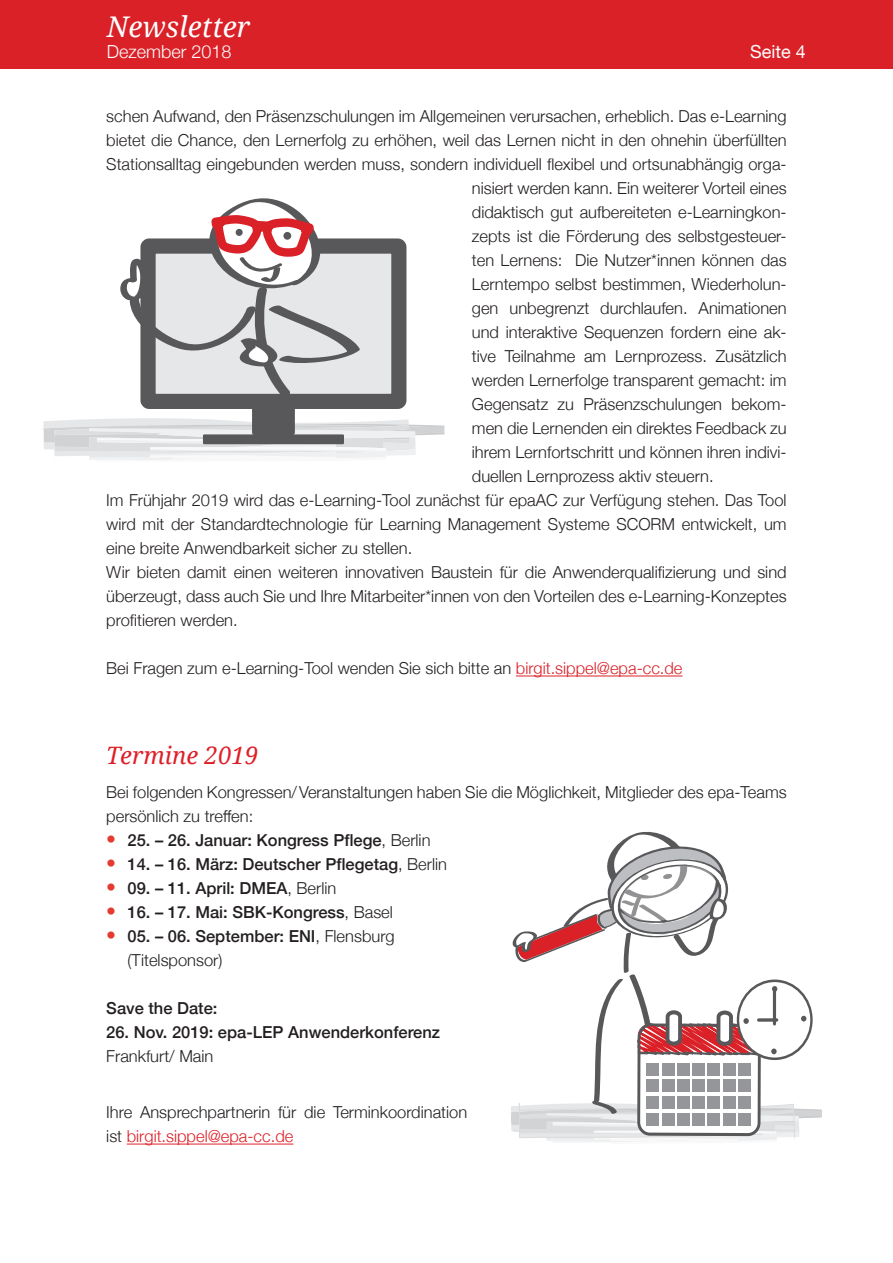
<style>
.page{position:relative;width:893px;height:1263px;background:#fff}
.page>*{position:absolute;margin:0;border:0;box-sizing:border-box;transform-origin:0 0}
.t1{font:italic 28.5px "Droid Serif";color:#fff}
.Überschrift{font:italic 24px "Droid Serif";color:#de2028}
.t2{font:300 18px "Helvetica Neue";color:#fff}
.t3{font:18px "Helvetica Neue";color:#fff}
.Standardtext{font:300 16.5px/24px "Helvetica Neue";color:#231f20}
.Standardtext-2{font:500 16.5px/24px "Helvetica Neue";color:#231f20}
.s1{color:#da2128}
.s2{font-size:19.8px;color:#e53a30}
.s3{font-weight:300}
.s4{font-weight:500;font-size:19.8px;color:#e53a30}
.s5{font-weight:500}
.s6{color:#de2028}
</style>
<div class="page">
<div style="left:0;top:0;width:893px;height:69px;background:#da2128"></div>
<hr style="left:516px;top:675px;width:166px;height:1px;background:#da2128">
<hr style="left:127px;top:1144px;width:166px;height:1px;background:#de2028">
<svg style="left:511px;top:832px;width:311px;height:310px"></svg>
<svg style="left:43px;top:198px;width:401px;height:262px"></svg>
<h1 class="t1" style="left:107px;top:10px;width:145px">Newsletter</h1>
<p class="t2" style="left:107px;top:37px;width:126px">Dezember 2018</p>
<p class="t3" style="left:750px;top:38px;width:57px">Seite 4</p>
<p class="Standardtext" style="left:106px;top:103px;width:682px">schen Aufwand, den Präsenzschulungen im Allgemeinen verursachen, erheblich. Das e-Learning</p>
<p class="Standardtext" style="left:106px;top:127px;width:682px">bietet die Chance, den Lernerfolg zu erhöhen, weil das Lernen nicht in den ohnehin überfüllten</p>
<p class="Standardtext" style="left:106px;top:151px;width:682px">Stationsalltag eingebunden werden muss, sondern individuell flexibel und ortsunabhängig orga-</p>
<p class="Standardtext" style="left:472px;top:175px;width:316px">nisiert werden kann. Ein weiterer Vorteil eines</p>
<p class="Standardtext" style="left:472px;top:199px;width:316px">didaktisch gut aufbereiteten e-Learningkon-</p>
<p class="Standardtext" style="left:472px;top:223px;width:316px">zepts ist die Förderung des selbstgesteuer-</p>
<p class="Standardtext" style="left:472px;top:247px;width:316px">ten Lernens: Die Nutzer*innen können das</p>
<p class="Standardtext" style="left:472px;top:271px;width:316px">Lerntempo selbst bestimmen, Wiederholun-</p>
<p class="Standardtext" style="left:472px;top:295px;width:316px">gen unbegrenzt durchlaufen. Animationen</p>
<p class="Standardtext" style="left:472px;top:319px;width:316px">und interaktive Sequenzen fordern eine ak-</p>
<p class="Standardtext" style="left:472px;top:343px;width:316px">tive Teilnahme am Lernprozess. Zusätzlich</p>
<p class="Standardtext" style="left:472px;top:367px;width:316px">werden Lernerfolge transparent gemacht: im</p>
<p class="Standardtext" style="left:472px;top:391px;width:316px">Gegensatz zu Präsenzschulungen bekom-</p>
<p class="Standardtext" style="left:472px;top:415px;width:316px">men die Lernenden ein direktes Feedback zu</p>
<p class="Standardtext" style="left:472px;top:439px;width:316px">ihrem Lernfortschritt und können ihren indivi-</p>
<p class="Standardtext" style="left:472px;top:463px;width:243px">duellen Lernprozess aktiv steuern.</p>
<p class="Standardtext" style="left:106px;top:487px;width:682px;text-align:justify">Im Frühjahr 2019 wird das e-Learning-Tool zunächst für epaAC zur Verfügung stehen. Das Tool wird mit der Standardtechnologie für Learning Management Systeme SCORM entwickelt, um eine breite Anwendbarkeit sicher zu stellen.</p>
<p class="Standardtext" style="left:106px;top:559px;width:682px;text-align:justify">Wir bieten damit einen weiteren innovativen Baustein für die Anwenderqualifizierung und sind überzeugt, dass auch Sie und Ihre Mitarbeiter*innen von den Vorteilen des e-Learning-Konzeptes profitieren werden.</p>
<p class="Standardtext" style="left:106px;top:655px;width:578px">Bei Fragen zum e-Learning-Tool wenden Sie sich bitte an <span class="s1">birgit.sippel@epa-cc.de</span></p>
<p class="Überschrift" style="left:106px;top:741px;width:153px">Termine 2019</p>
<p class="Standardtext" style="left:106px;top:779px;width:682px">Bei folgenden Kongressen/Veranstaltungen haben Sie die Möglichkeit, Mitglieder des epa-Teams persönlich zu treffen:</p>
<p class="Standardtext-2" style="left:106px;top:827px;width:326px"><span class="s2">•</span> 25. – 26. Januar: Kongress Pflege<span class="s3">, Berlin</span></p>
<p class="Standardtext-2" style="left:106px;top:851px;width:342px"><span class="s2">•</span> 14. – 16. März: Deutscher Pflegetag<span class="s3">, Berlin</span></p>
<p class="Standardtext-2" style="left:106px;top:875px;width:232px"><span class="s2">•</span> 09. – 11. April: DMEA<span class="s3">, Berlin</span></p>
<p class="Standardtext-2" style="left:106px;top:899px;width:288px"><span class="s2">•</span> 16. – 17. Mai: SBK-Kongress<span class="s3">, Basel</span></p>
<p class="Standardtext" style="left:128px;top:923px;width:269px;text-indent:-21px"><span class="s4">•</span> <span class="s5">05. – 06. September: ENI</span>, Flensburg (Titelsponsor)</p>
<p class="Standardtext-2" style="left:106px;top:995px;width:113px">Save the Date:</p>
<p class="Standardtext-2" style="left:106px;top:1019px;width:335px">26. Nov. 2019: epa-LEP Anwenderkonferenz<br><span class="s3">Frankfurt/ Main</span></p>
<p class="Standardtext" style="left:106px;top:1099px;width:362px">Ihre Ansprechpartnerin für die Terminkoordination ist <span class="s6">birgit.sippel@epa-cc.de</span></p>
</div>
